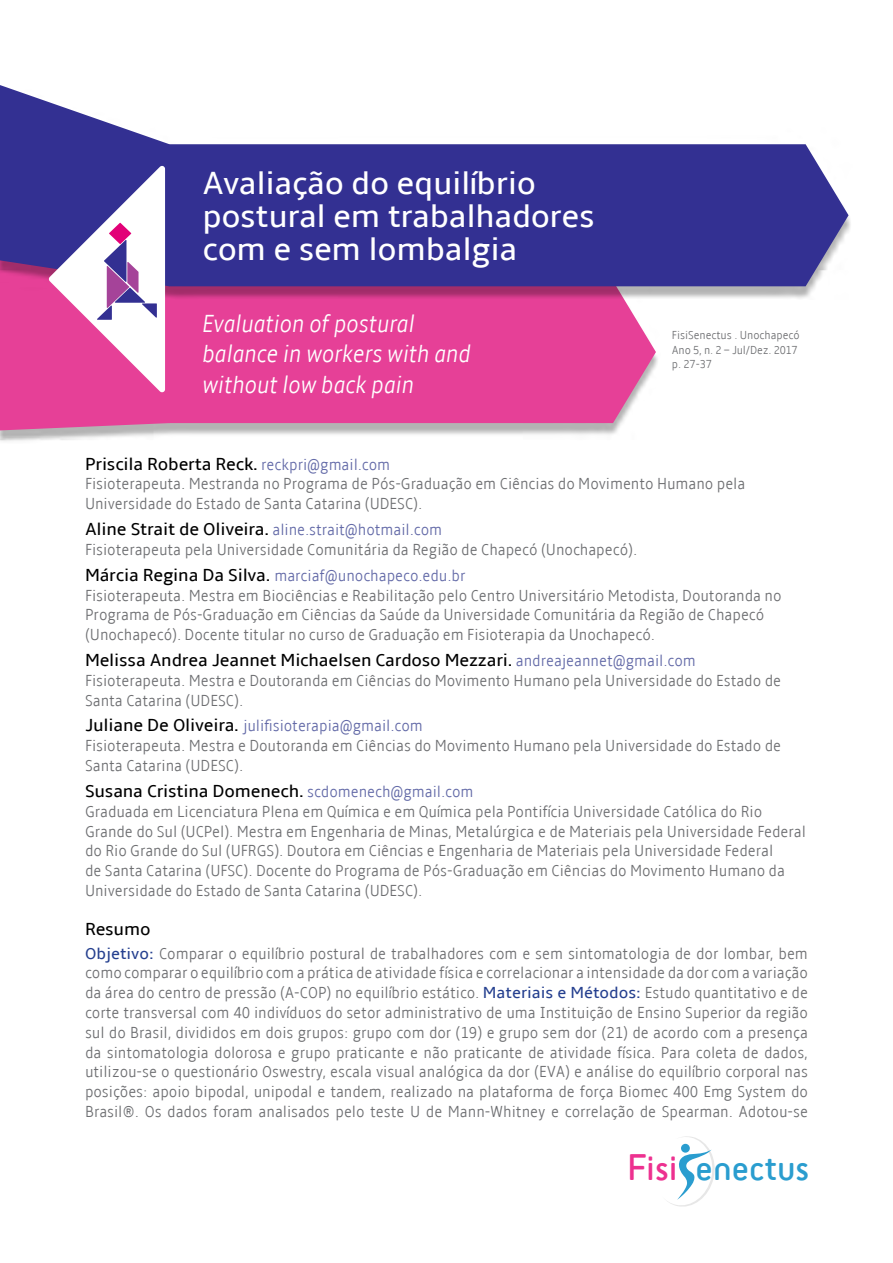
<style>
.page{position:relative;width:893px;height:1263px;background:#fff}
.page>*{position:absolute;margin:0;border:0;box-sizing:border-box;transform-origin:0 0}
.t1{font:37.65px "Sci Fly Sans";color:#2a9dcf}
.t2{font:37.65px "Sci Fly Sans";color:#ed3190}
.t3{font:33px/33px "Amble";letter-spacing:-.01em;color:#fff}
.t4{font:italic 300 condensed 25.5px/30.6px "Amble";letter-spacing:-.01em;color:#fff}
.t5{font:18px "Amble";letter-spacing:-.01em;color:#000}
.t6{font:300 condensed 16.5px/19.8px "Amble";color:#6d6e71}
.t7{font:300 condensed 12px/14.4px "Amble";color:#6d6e71}
.s1{font-weight:300;font-stretch:condensed;font-size:16.5px;color:#6269a7}
.s2{font-weight:400;font-stretch:normal;font-size:18px;color:#000}
.s3{color:#6269a7}
.s4{font-weight:400;font-stretch:normal;color:#25408f}
</style>
<div class="page">
<div style="left:0;top:259px;width:660px;height:184px;background:#000;opacity:.3"></div>
<div style="left:169px;top:300px;width:487px;height:123px;background:#e64097"></div>
<div style="left:0;top:90px;width:853px;height:210px;background:#000;opacity:.3"></div>
<div style="left:169px;top:144px;width:679px;height:142px;background:#333092"></div>
<svg style="left:0;top:85px;width:169px;height:345px"></svg>
<svg style="left:667px;top:1136px;width:48px;height:71px"></svg>
<h2 class="t3" style="left:202px;top:167px;width:394px">Avaliação do equilíbrio postural em trabalhadores com e sem lombalgia</h2>
<h3 class="t4" style="left:202px;top:308px;width:270px">Evaluation of postural balance in workers with and without low back pain</h3>
<p class="t7" style="left:672px;top:328px;width:129px">FisiSenectus . Unochapecó<br>Ano 5, n. 2 – Jul/Dez. 2017 p. 27-37</p>
<p class="t5" style="left:85px;top:453px;width:307px">Priscila Roberta Reck. <span class="s1">reckpri@gmail.com</span></p>
<p class="t6" style="left:85px;top:474px;width:662px">Fisioterapeuta. Mestranda no Programa de Pós-Graduação em Ciências do Movimento Humano pela<br>Universidade do Estado de Santa Catarina (UDESC).</p>
<p class="t6" style="left:85px;top:520px;width:554px"><span class="s2">Aline Strait de Oliveira.</span> <span class="s3">aline.strait@hotmail.com<br></span>Fisioterapeuta pela Universidade Comunitária da Região de Chapecó (Unochapecó).</p>
<p class="t6" style="left:85px;top:566px;width:698px"><span class="s2">Márcia Regina Da Silva.</span> <span class="s3">marciaf@unochapeco.edu.br<br></span>Fisioterapeuta. Mestra em Biociências e Reabilitação pelo Centro Universitário Metodista, Doutoranda no Programa de Pós-Graduação em Ciências da Saúde da Universidade Comunitária da Região de Chapecó (Unochapecó). Docente titular no curso de Graduação em Fisioterapia da Unochapecó.</p>
<p class="t5" style="left:85px;top:650px;width:612px">Melissa Andrea Jeannet Michaelsen Cardoso Mezzari. <span class="s1">andreajeannet@gmail.com</span></p>
<p class="t6" style="left:85px;top:671px;width:697px">Fisioterapeuta. Mestra e Doutoranda em Ciências do Movimento Humano pela Universidade do Estado de<br>Santa Catarina (UDESC).</p>
<p class="t6" style="left:85px;top:716px;width:697px"><span class="s2">Juliane De Oliveira.</span> <span class="s3">julifisioterapia@gmail.com<br></span>Fisioterapeuta. Mestra e Doutoranda em Ciências do Movimento Humano pela Universidade do Estado de<br>Santa Catarina (UDESC).</p>
<p class="t5" style="left:85px;top:780px;width:390px">Susana Cristina Domenech. <span class="s1">scdomenech@gmail.com</span></p>
<p class="t6" style="left:85px;top:801px;width:722px">Graduada em Licenciatura Plena em Química e em Química pela Pontifícia Universidade Católica do Rio Grande do Sul (UCPel). Mestra em Engenharia de Minas, Metalúrgica e de Materiais pela Universidade Federal do Rio Grande do Sul (UFRGS). Doutora em Ciências e Engenharia de Materiais pela Universidade Federal<br>de Santa Catarina (UFSC). Docente do Programa de Pós-Graduação em Ciências do Movimento Humano da Universidade do Estado de Santa Catarina (UDESC).</p>
<p class="t5" style="left:85px;top:918px;width:67px">Resumo</p>
<p class="t6" style="left:85px;top:943px;width:724px;text-align:justify"><span class="s4">Objetivo:</span> Comparar o equilíbrio postural de trabalhadores com e sem sintomatologia de dor lombar, bem como comparar o equilíbrio com a prática de atividade física e correlacionar a intensidade da dor com a variação da área do centro de pressão (A-COP) no equilíbrio estático. <span class="s4">Materiais e Métodos:</span> Estudo quantitativo e de corte transversal com 40 indivíduos do setor administrativo de uma Instituição de Ensino Superior da região sul do Brasil, divididos em dois grupos: grupo com dor (19) e grupo sem dor (21) de acordo com a presença da sintomatologia dolorosa e grupo praticante e não praticante de atividade física. Para coleta de dados, utilizou-se o questionário Oswestry, escala visual analógica da dor (EVA) e análise do equilíbrio corporal nas posições: apoio bipodal, unipodal e tandem, realizado na plataforma de força Biomec 400 Emg System do Brasil®. Os dados foram analisados pelo teste U de Mann-Whitney e correlação de Spearman. Adotou-se</p>
<h1 class="t2" style="left:627px;top:1146px;width:52px">Fisi</h1>
<h1 class="t1" style="left:696px;top:1146px;width:115px">enectus</h1>
</div>
